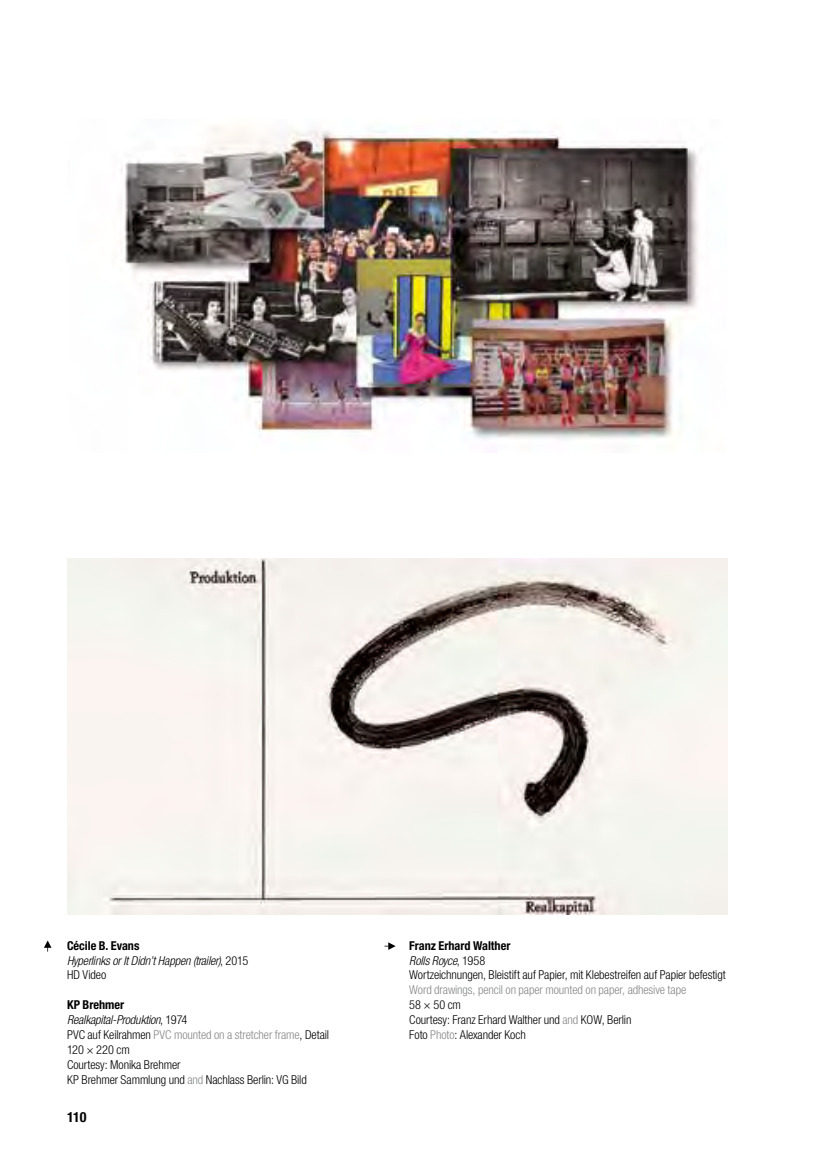
<style>
.page{position:relative;width:819px;height:1166px;background:#fff}
.page>*{position:absolute;margin:0;border:0;box-sizing:border-box;transform-origin:0 0}
.t1{font:700 condensed 14px "Helvetica Neue LT Std";color:#000}
.t2{font:300 condensed 12.25px/14.9px "Helvetica Neue LT Std";letter-spacing:-.005em;color:#000}
.t3{font:italic 300 condensed 12.25px/14.9px "Helvetica Neue LT Std";letter-spacing:-.01em;color:#000}
.t4{font:300 condensed 12.25px "Helvetica Neue LT Std";letter-spacing:-.005em;color:#87888a}
.s1{font-weight:700;font-style:normal}
.s2{font-style:normal}
.s3{font-weight:700}
.s4{font-style:italic}
.s5{color:#87888a}
</style>
<div class="page">
<svg style="left:384px;top:942px;width:11px;height:8px"></svg>
<svg style="left:44px;top:940px;width:7px;height:11px"></svg>
<img style="left:67px;top:559px;width:660px;height:356px">
<img style="left:121px;top:126px;width:577px;height:314px">
<p class="t3" style="left:67px;top:938px;width:183px"><span class="s1">Cécile B. Evans<br></span>Hyperlinks or It Didn’t Happen (trailer)<span class="s2">, 2015<br>HD Video</span></p>
<p class="t2" style="left:67px;top:997px;width:264px"><span class="s3">KP Brehmer<br></span><span class="s4">Realkapital-Produktion</span>, 1974<br>PVC auf Keilrahmen <span class="s5">PVC mounted on a stretcher frame</span>, Detail<br>120 × 220 cm<br>Courtesy: Monika Brehmer<br>KP Brehmer Sammlung und <span class="s5">and</span> Nachlass Berlin: VG Bild</p>
<p class="t1" style="left:67px;top:1108px;width:21px">110</p>
<p class="t2" style="left:409px;top:938px;width:318px"><span class="s3">Franz Erhard Walther<br></span><span class="s4">Rolls Royce</span>, 1958<br>Wortzeichnungen, Bleistift auf Papier, mit Klebestreifen auf Papier befestigt</p>
<p class="t4" style="left:409px;top:983px;width:278px">Word drawings, pencil on paper mounted on paper, adhesive tape</p>
<p class="t2" style="left:409px;top:997px;width:224px">58 × 50 cm<br>Courtesy: Franz Erhard Walther und <span class="s5">and</span> KOW, Berlin<br>Foto <span class="s5">Photo</span>: Alexander Koch</p>
</div>
